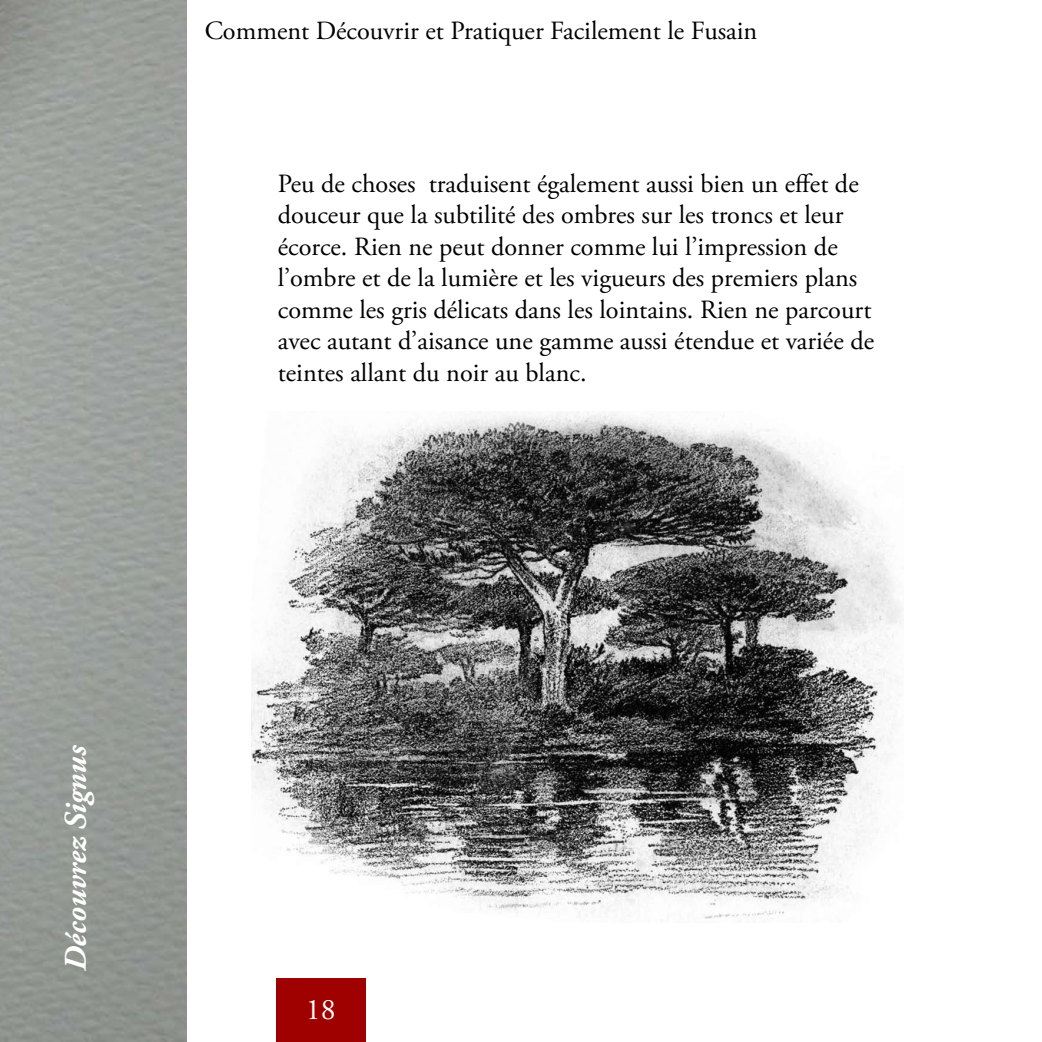
<style>
.page{position:relative;width:1042px;height:1042px;background:#fff}
.page>*{position:absolute;margin:0;border:0;box-sizing:border-box;transform-origin:0 0}
.t1{font:italic 700 31.5px "Adobe Garamond Pro";letter-spacing:-.005em;color:#fff}
.t2{font:29.75px "Adobe Garamond Pro";color:#fff}
.t3{font:26.25px/31.5px "Adobe Garamond Pro";color:#000}
</style>
<div class="page">
<div style="left:276px;top:979px;width:90px;height:63px;background:#9f0000"></div>
<img style="left:251px;top:412px;width:650px;height:507px">
<p class="t3" style="left:205px;top:16px;width:554px">Comment Découvrir et Pratiquer Facilement le Fusain</p>
<p class="t3" style="left:278px;top:169px;width:598px">Peu de choses traduisent également aussi bien un effet de douceur que la subtilité des ombres sur les troncs et leur écorce. Rien ne peut donner comme lui l’impression de l’ombre et de la lumière et les vigueurs des premiers plans comme les gris délicats dans les lointains. Rien ne parcourt avec autant d’aisance une gamme aussi étendue et variée de teintes allant du noir au blanc.</p>
<p class="t1" style="left:58px;top:971px;width:227px;rotate:-90deg">Découvrez Signus</p>
<p class="t2" style="left:306px;top:991px;width:31px">18</p>
</div>
